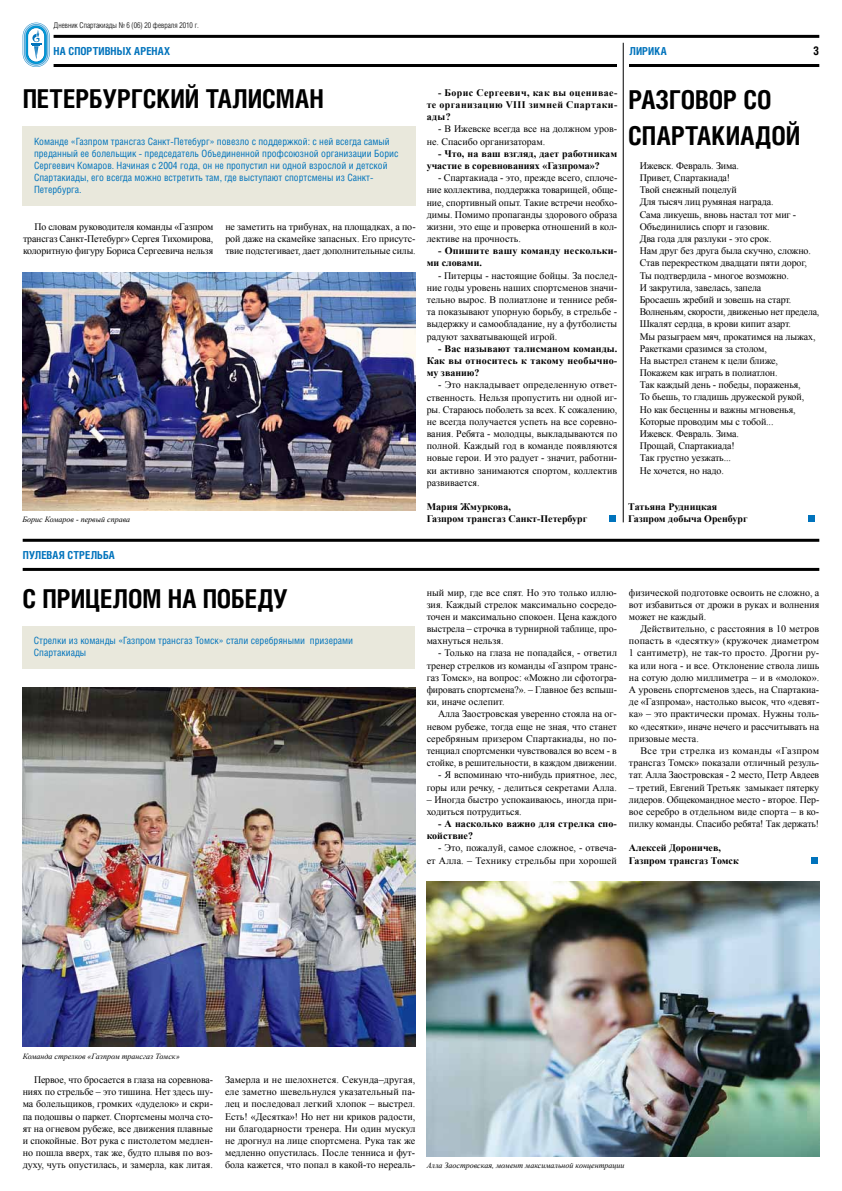
<style>
.page{position:relative;width:842px;height:1191px;background:#fff}
.page>*{position:absolute;margin:0;border:0;box-sizing:border-box;transform-origin:0 0}
.t1{font:700 26px/36.5px "Helios Cond";letter-spacing:-.005em;color:#000}
.t2{font:700 12px "Helios Cond";color:#000}
.t3{font:700 11px "Helios Cond";color:#0073bc}
.t4{font:10px/12.2px "Times New Roman";letter-spacing:-.015em;color:#000;text-align:justify}
.t5{font:10px/12.2px "Helios Cond";color:#0073bc}
.t6{font:700 10px/12.2px "Times New Roman";color:#000}
.t7{font:10px/12.2px "Times New Roman";letter-spacing:.01em;color:#000;text-align:right}
.t8{font:700 10px/12.2px "Times New Roman";letter-spacing:.04em;color:#000}
.t9{font:700 10px/12.2px "Times New Roman";letter-spacing:.02em;color:#000}
.t10{font:italic 8px "Times New Roman";color:#000}
.t11{font:300 8px "Helios Cond";color:#000}
</style>
<div class="page">
<hr style="left:54px;top:35px;width:765px;height:3px;background:#000">
<hr style="left:54px;top:64px;width:765px;height:3px;background:#000">
<svg style="left:23px;top:23px;width:27px;height:44px"></svg>
<img style="left:23px;top:272px;width:393px;height:238px">
<div style="left:23px;top:126px;width:393px;height:79px;background:#e9e8dc"></div>
<div style="left:22px;top:626px;width:393px;height:42px;background:#e9e8dc"></div>
<hr style="left:23px;top:568px;width:796px;height:3px;background:#000">
<hr style="left:23px;top:539px;width:796px;height:3px;background:#000">
<div style="left:811px;top:857px;width:7px;height:6px;background:#0073bc"></div>
<div style="left:808px;top:515px;width:7px;height:7px;background:#0073bc"></div>
<img style="left:427px;top:881px;width:392px;height:275px">
<img style="left:23px;top:687px;width:392px;height:359px">
<div style="left:617px;top:59px;width:12px;height:16px;background:#fff"></div>
<hr style="left:623px;top:43px;width:1px;height:479px;background:#000">
<div style="left:609px;top:515px;width:7px;height:7px;background:#0073bc"></div>
<p class="t11" style="left:54px;top:21px;width:147px">Дневник Спартакиады № 6 (06) 20 февраля 2010 г.</p>
<p class="t3" style="left:54px;top:44px;width:41px">на спортивны</p>
<p class="t3" style="left:126px;top:44px;width:16px">х арена</p>
<p class="t3" style="left:164px;top:44px;width:8px">х</p>
<p class="t3" style="left:629px;top:44px;width:14px">лирика</p>
<h1 class="t1" style="left:23px;top:80px;width:303px">ПЕТЕРБУРГСКИЙ ТАЛИСМАН</h1>
<p class="t2" style="left:813px;top:44px;width:8px">3</p>
<p class="t8" style="left:427px;top:86px;width:192px;text-indent:11px">- Борис Сергеевич, как вы оценивае&shy;те организацию VIII зимней Спартаки-- ады?</p>
<p class="t4" style="left:427px;top:123px;width:192px;text-indent:11px">- В Ижевске всегда все на должном уров&shy;не. Спасибо организаторам.</p>
<p class="t6" style="left:427px;top:147px;width:192px;text-indent:11px">- Что, на ваш взгляд, дает работникам участие в соревнованиях «Газпрома»?</p>
<p class="t4" style="left:427px;top:171px;width:192px;text-indent:11px">- Спартакиада - это, прежде всего, сплоче&shy;ние коллектива, поддержка товарищей, обще&shy;ние, спортивный опыт. Такие встречи необхо&shy;димы. Помимо пропаганды здорового образа жизни, это еще и проверка отношений в кол&shy;лективе на прочность.</p>
<p class="t9" style="left:427px;top:244px;width:192px;text-indent:11px">- Опишите вашу команду нескольки&shy;ми словами.</p>
<p class="t4" style="left:427px;top:269px;width:192px;text-indent:11px">- Питерцы - настоящие бойцы. За послед&shy;ние годы уровень наших спортсменов значи&shy;тельно вырос. В полиатлоне и теннисе ребя&shy;та показывают упорную борьбу, в стрельбе - выдержку и самообладание, ну а футболисты радуют захватывающей игрой.</p>
<p class="t6" style="left:427px;top:342px;width:192px;text-align:justify;text-indent:11px">- Вас называют талисманом команды.<br>Как вы относитесь к такому необычно&shy;му званию?</p>
<p class="t4" style="left:427px;top:379px;width:192px;text-indent:11px">- Это накладывает определенную ответ&shy;ственность. Нельзя пропустить ни одной иг&shy;ры. Стараюсь поболеть за всех. к сожалению, не всегда получается успеть на все соревно&shy;вания. Ребята - молодцы, выкладываются по полной. Каждый год в команде появляются новые герои. И это радует - значит, работни&shy;ки активно занимаются спортом, коллектив развивается.</p>
<p class="t6" style="left:427px;top:500px;width:162px">Мария Жмуркова,<br>Газпром трансгаз Санкт-Петербург</p>
<h1 class="t1" style="left:628px;top:80px;width:145px">Разговор со<br>Спартакиад</h1>
<h1 class="t1" style="left:771px;top:117px;width:30px">ой</h1>
<p class="t4" style="left:640px;top:159px;width:181px;text-align:left">Ижевск. Февраль. Зима.<br>Привет, Спартакиада!<br>Твой снежный поцелуй<br>Для тысяч лиц румяная награда.<br>Сама ликуешь, вновь настал тот миг -<br>Объединились спорт и газовик.<br>Два года для разлуки - это срок.<br>Нам друг без друга была скучно, сложно.<br>Став перекрестком двадцати пяти дорог,<br>Ты подтвердила - многое возможно.<br>И закрутила, завелась, запела<br>Бросаешь жребий и зовешь на старт.<br>Волненьям, скорости, движенью нет предела,<br>Шкалят сердца, в крови кипит азарт.<br>Мы разыграем мяч, прокатимся на лыжах,<br>Ракетками сразимся за столом,<br>На выстрел станем к цели ближе,<br>Покажем как играть в полиатлон.<br>Так каждый день - победы, пораженья,<br>То бьешь, то гладишь дружеской рукой,<br>Но как бесценны и важны мгновенья,<br>Которые проводим мы с тобой...<br>Ижевск. Февраль. Зима.<br>Прощай, Спартакиада!<br>Так грустно уезжать...<br>Не хочется, но надо.</p>
<p class="t6" style="left:628px;top:500px;width:121px">Татьяна Рудницкая<br>Газпром добыча Оренбург</p>
<p class="t5" style="left:34px;top:135px;width:366px">Команде «Газпром трансгаз Санкт-Петебург» повезло с поддержкой: с ней всегда самый преданный ее болельщик - председатель Объединенной профсоюзной организации Борис Сергеевич Комаров. Начиная с 2004 года, он не пропустил ни одной взрослой и детской Спартакиады, его всегда можно встретить там, где выступают спортсмены из Санкт-Петербурга.</p>
<p class="t4" style="left:23px;top:220px;width:192px;text-indent:11px">По словам руководителя команды «Газпром трансгаз Санкт-Петебург» Сергея Тихомирова, колоритную фигуру Бориса Сергеевича нельзя</p>
<p class="t4" style="left:225px;top:220px;width:192px">не заметить на трибунах, на площадках, а по&shy;рой даже на скамейке запасных. Его присутс&shy;твие подстегивает, дает дополнительные силы.</p>
<p class="t10" style="left:22px;top:514px;width:109px">Борис Комаров - первый справа</p>
<p class="t3" style="left:23px;top:549px;width:52px">пулевая стре</p>
<p class="t3" style="left:91px;top:549px;width:25px">льба</p>
<h1 class="t1" style="left:22px;top:579px;width:267px">С прицелом на победу</h1>
<p class="t5" style="left:34px;top:634px;width:321px">Стрелки из команды «Газпром трансгаз Томск» стали серебряными призерами<br>Спартакиады</p>
<p class="t4" style="left:427px;top:586px;width:192px">ный мир, где все спят. Но это только иллю&shy;зия. Каждый стрелок максимально сосредо&shy;точен и максимально спокоен. Цена каждого выстрела – строчка в турнирной таблице, про&shy;махнуться нельзя.</p>
<p class="t4" style="left:427px;top:647px;width:192px;text-indent:11px">- Только на глаза не попадайся, - ответил тренер стрелков из команды «Газпром транс&shy;газ Томск», на вопрос: «Можно ли сфотогра&shy;фировать спортсмена?». – Главное без вспыш&shy;ки, иначе ослепит.</p>
<p class="t4" style="left:427px;top:708px;width:192px;text-indent:11px">Алла Заостровская уверенно стояла на ог&shy;невом рубеже, тогда еще не зная, что станет серебряным призером Спартакиады, но по&shy;тенциал спортсменки чувствовался во всем - в стойке, в решительности, в каждом движении.</p>
<p class="t4" style="left:427px;top:768px;width:192px;text-align:right">- Я вспоминаю что-нибудь приятное, лес, горы или речку, - делиться секретами Алла.</p>
<p class="t4" style="left:427px;top:793px;width:192px">– Иногда быстро успокаиваюсь, иногда при&shy;ходиться потрудиться.</p>
<p class="t6" style="left:427px;top:817px;width:192px;text-indent:11px">- А насколько важно для стрелка спо&shy;койствие?</p>
<p class="t7" style="left:427px;top:842px;width:192px">- Это, пожалуй, самое сложное, - отвеча&shy;ет Алла. – Технику стрельбы при хорошей</p>
<p class="t4" style="left:629px;top:586px;width:192px">физической подготовке освоить не сложно, а вот избавиться от дрожи в руках и волнения может не каждый.</p>
<p class="t4" style="left:629px;top:622px;width:192px;text-indent:11px">Действительно, с расстояния в 10 метров попасть в «десятку» (кружочек диаметром 1 сантиметр), не так-то просто. Дрогни ру&shy;ка или нога - и все. Отклонение ствола лишь на сотую долю миллиметра – и в «молоко».<br>А уровень спортсменов здесь, на Спартакиа&shy;де «Газпрома», настолько высок, что «девят&shy;ка» – это практически промах. Нужны толь&shy;ко «десятки», иначе нечего и рассчитывать на призовые места.</p>
<p class="t4" style="left:629px;top:744px;width:192px;text-indent:11px">Все три стрелка из команды «Газпром трансгаз Томск» показали отличный резуль&shy;тат. Алла Заостровская - 2 место, Петр Авдеев</p>
<p class="t4" style="left:629px;top:781px;width:192px">– третий, Евгений Третьяк замыкает пятерку лидеров. Общекомандное место - второе. Пер&shy;вое серебро в отдельном виде спорта – в ко&shy;пилку команды. Спасибо ребята! Так держать!</p>
<p class="t6" style="left:629px;top:841px;width:111px">Алексей Дороничев,<br>Газпром трансгаз Томск</p>
<p class="t10" style="left:23px;top:1050px;width:158px">Команда стрелков «Газпром трансгаз Томск»</p>
<p class="t4" style="left:23px;top:1073px;width:192px;text-indent:11px">Первое, что бросается в глаза на соревнова&shy;ниях по стрельбе – это тишина. Нет здесь шу&shy;ма болельщиков, громких «дуделок» и скри&shy;па подошвы о паркет. Спортсмены молча сто&shy;ят на огневом рубеже, все движения плавные и спокойные. Вот рука с пистолетом медлен&shy;но пошла вверх, так же, будто плывя по воз&shy;духу, чуть опустилась, и замерла, как литая.</p>
<p class="t4" style="left:225px;top:1073px;width:192px">Замерла и не шелохнется. Секунда–другая, еле заметно шевельнулся указательный па&shy;лец и последовал легкий хлопок – выстрел.<br>Есть! «Десятка»! Но нет ни криков радости, ни благодарности тренера. Ни один мускул не дрогнул на лице спортсмена. Рука так же медленно опустилась. После тенниса и фут&shy;бола кажется, что попал в какой-то нереаль-</p>
<p class="t10" style="left:427px;top:1160px;width:199px">Алла Заостровская, момент максимальной концентрации</p>
</div>
